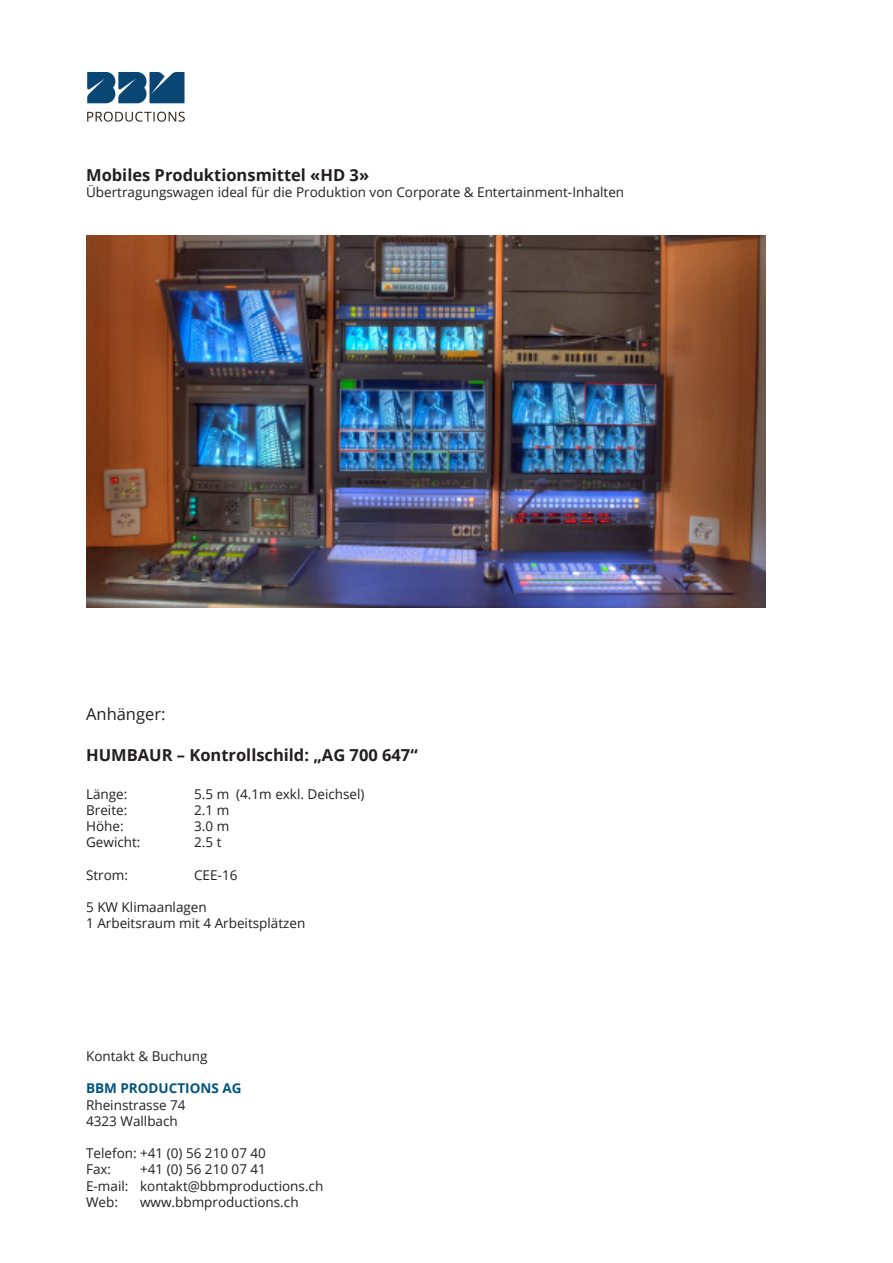
<style>
.page{position:relative;width:893px;height:1263px;background:#fff}
.page>*{position:absolute;margin:0;border:0;box-sizing:border-box;transform-origin:0 0}
.t1{font:700 16.5px "Open Sans";color:#231f20}
.t2{font:16.5px "Open Sans";color:#231f20}
.t3{font:13.5px "Open Sans";color:#231f20}
.t4{font:700 13.5px "Open Sans";color:#005381}
</style>
<div class="page">
<img style="left:87px;top:72px;width:98px;height:50px">
<img style="left:86px;top:235px;width:680px;height:372px">
<p class="t1" style="left:86px;top:163px;width:285px">Mobiles Produktionsmittel «HD 3»</p>
<p class="t3" style="left:86px;top:183px;width:540px">Übertragungswagen ideal für die Produktion von Corporate &amp; Entertainment-Inhalten</p>
<p class="t2" style="left:86px;top:702px;width:81px">Anhänger:</p>
<p class="t1" style="left:86px;top:743px;width:333px">HUMBAUR – Kontrollschild: „AG 700 647“</p>
<p class="t3" style="left:86px;top:785px;width:43px">Länge:</p>
<p class="t3" style="left:194px;top:785px;width:172px">5.5 m (4.1m exkl. Deichsel)</p>
<p class="t3" style="left:86px;top:801px;width:43px">Breite:</p>
<p class="t3" style="left:194px;top:801px;width:37px">2.1 m</p>
<p class="t3" style="left:86px;top:817px;width:39px">Höhe:</p>
<p class="t3" style="left:194px;top:817px;width:37px">3.0 m</p>
<p class="t3" style="left:86px;top:833px;width:56px">Gewicht:</p>
<p class="t3" style="left:194px;top:833px;width:29px">2.5 t</p>
<p class="t3" style="left:86px;top:866px;width:43px">Strom:</p>
<p class="t3" style="left:194px;top:866px;width:45px">CEE-16</p>
<p class="t3" style="left:86px;top:898px;width:122px">5 KW Klimaanlagen</p>
<p class="t3" style="left:86px;top:914px;width:221px">1 Arbeitsraum mit 4 Arbeitsplätzen</p>
<p class="t3" style="left:86px;top:1047px;width:123px">Kontakt &amp; Buchung</p>
<p class="t4" style="left:86px;top:1079px;width:157px">BBM PRODUCTIONS AG</p>
<p class="t3" style="left:86px;top:1095px;width:101px">Rheinstrasse 74</p>
<p class="t3" style="left:86px;top:1111px;width:93px">4323 Wallbach</p>
<p class="t3" style="left:86px;top:1144px;width:181px">Telefon: +41 (0) 56 210 07 40</p>
<p class="t3" style="left:86px;top:1160px;width:27px">Fax:</p>
<p class="t3" style="left:140px;top:1160px;width:127px">+41 (0) 56 210 07 41</p>
<p class="t3" style="left:86px;top:1176px;width:239px">E-mail: kontakt@bbmproductions.ch</p>
<p class="t3" style="left:86px;top:1192px;width:33px">Web:</p>
<p class="t3" style="left:140px;top:1192px;width:160px">www.bbmproductions.ch</p>
</div>
